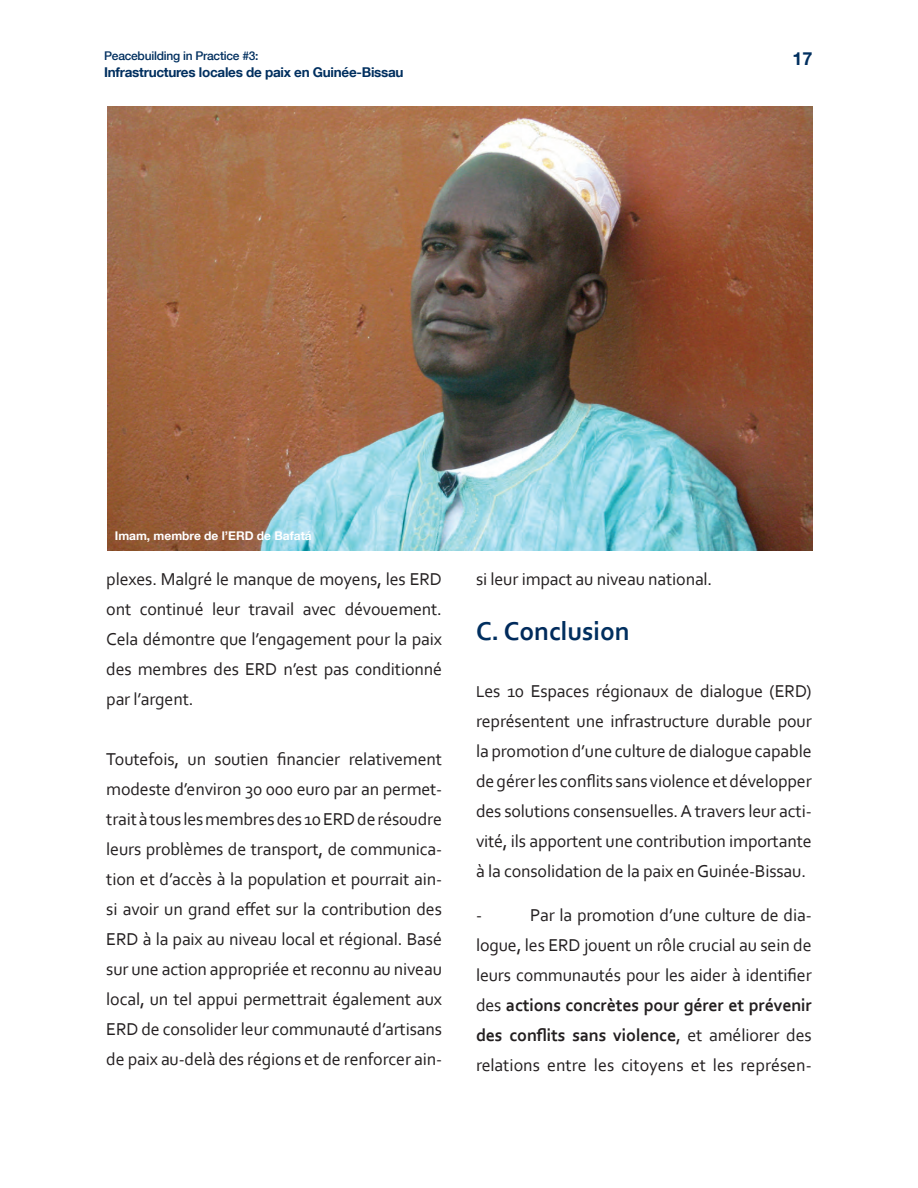
<style>
.page{position:relative;width:918px;height:1188px;background:#fff}
.page>*{position:absolute;margin:0;border:0;box-sizing:border-box;transform-origin:0 0}
.t1{font:700 27px "Corbel";letter-spacing:-.005em;color:#002f5f}
.t2{font:18px/30px "Corbel";letter-spacing:-.01em;color:#231f20;text-align:justify}
.t3{font:700 18px "Helvetica Neue LT Com";color:#002f5f}
.t4{font:700 13.5px "Helvetica Neue LT Com";letter-spacing:-.02em;color:#002f5f}
.t5{font:500 12px "Helvetica Neue LT Com";letter-spacing:-.02em;color:#002f5f}
.t6{font:700 12px "Helvetica Neue LT Com";color:#fff}
.s1{color:#002a5b}
.s2{font-size:16.5px}
.s3{font-weight:700}
</style>
<div class="page">
<img style="left:107px;top:106px;width:706px;height:445px">
<p class="t5" style="left:104px;top:49px;width:156px">Peacebuilding in Practice #3:</p>
<p class="t4" style="left:104px;top:63px;width:301px">Infrastructures locales de paix en Guinée-Bissau</p>
<p class="t3" style="left:793px;top:47px;width:22px">17</p>
<p class="t6" style="left:115px;top:528px;width:199px">Imam, membre de l’ERD de Bafatá</p>
<p class="t2" style="left:106px;top:564px;width:337px">plexes. Malgré le manque de moyens, les ERD ont continué leur travail avec dévouement.<br>Cela démontre que l’engagement pour la paix des membres des ERD n’est pas conditionné par l’argent.</p>
<p class="t2" style="left:106px;top:744px;width:337px">Toutefois, un soutien financier relativement modeste d’environ 30 000 euro par an permet&shy;trait à tous les membres des 10 ERD de résoudre leurs problèmes de transport, de communica&shy;tion et d’accès à la population et pourrait ain&shy;si avoir un grand effet sur la contribution des ERD à la paix au niveau local et régional. Basé sur une action appropriée et reconnu au niveau local, un tel appui permettrait également aux ERD de consolider leur communauté d’artisans de paix au-delà des régions et de renforcer ain-</p>
<p class="t2" style="left:476px;top:564px;width:238px">si leur impact au niveau national.</p>
<p class="t1" style="left:476px;top:614px;width:155px">C. <span class="s1">Conc</span>lusion</p>
<p class="t2" style="left:476px;top:676px;width:337px"><span class="s2">L</span>es 10 Espaces régionaux de dialogue (ERD) représentent une infrastructure durable pour la promotion d’une culture de dialogue capable de gérer les conflits sans violence et développer des solutions consensuelles. A travers leur acti&shy;vité, ils apportent une contribution importante à la consolidation de la paix en Guinée-Bissau.</p>
<p class="t2" style="left:476px;top:899px;width:7px">-</p>
<p class="t2" style="left:476px;top:899px;width:337px;text-indent:54px">Par la promotion d’une culture de dia&shy;logue, les ERD jouent un rôle crucial au sein de leurs communautés pour les aider à identifier des <span class="s3">actions concrètes pour gérer et prévenir des conflits sans violence</span>, et améliorer des relations entre les citoyens et les représen-</p>
</div>
